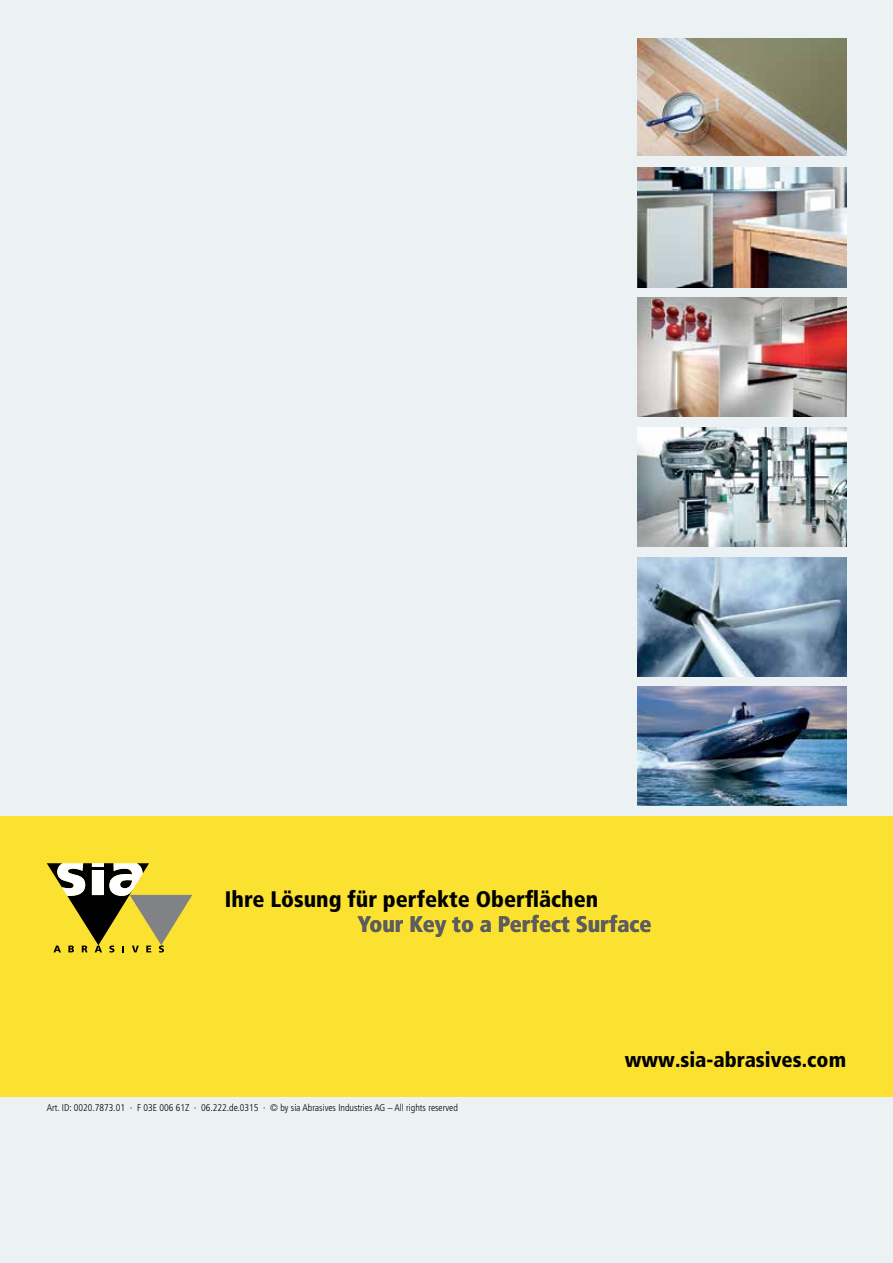
<style>
.page{position:relative;width:893px;height:1263px;background:#ecf1f3}
.page>*{position:absolute;margin:0;border:0;box-sizing:border-box;transform-origin:0 0}
.t1{font:900 condensed 22.5px "Frutiger LT Pro";color:#000}
.t2{font:900 condensed 22.5px "Frutiger LT Pro";color:#5d5d60}
.t3{font:900 condensed 21px "Frutiger LT Pro";color:#000}
.t4{font:300 condensed 9.75px "Frutiger LT Pro";color:#000}
</style>
<div class="page">
<div style="left:0;top:816px;width:893px;height:281px;background:#fbe130"></div>
<svg style="left:47px;top:863px;width:145px;height:89px"></svg>
<img style="left:638px;top:298px;width:208px;height:119px">
<img style="left:638px;top:168px;width:208px;height:119px">
<img style="left:638px;top:427px;width:208px;height:119px">
<img style="left:638px;top:38px;width:208px;height:117px">
<img style="left:638px;top:557px;width:208px;height:119px">
<img style="left:638px;top:687px;width:208px;height:119px">
<h1 class="t1" style="left:225px;top:885px;width:375px">Ihre Lösung für perfekte Oberflächen</h1>
<h1 class="t2" style="left:358px;top:911px;width:295px">Your Key to a Perfect Surface</h1>
<p class="t4" style="left:47px;top:1102px;width:413px">Art. ID: 0020.7873.01 · F 03E 006 61Z · 06.222.de.0315 · © by sia Abrasives Industries AG – All rights reserved</p>
<h2 class="t3" style="left:625px;top:1047px;width:223px">www.sia-abrasives.com</h2>
</div>
